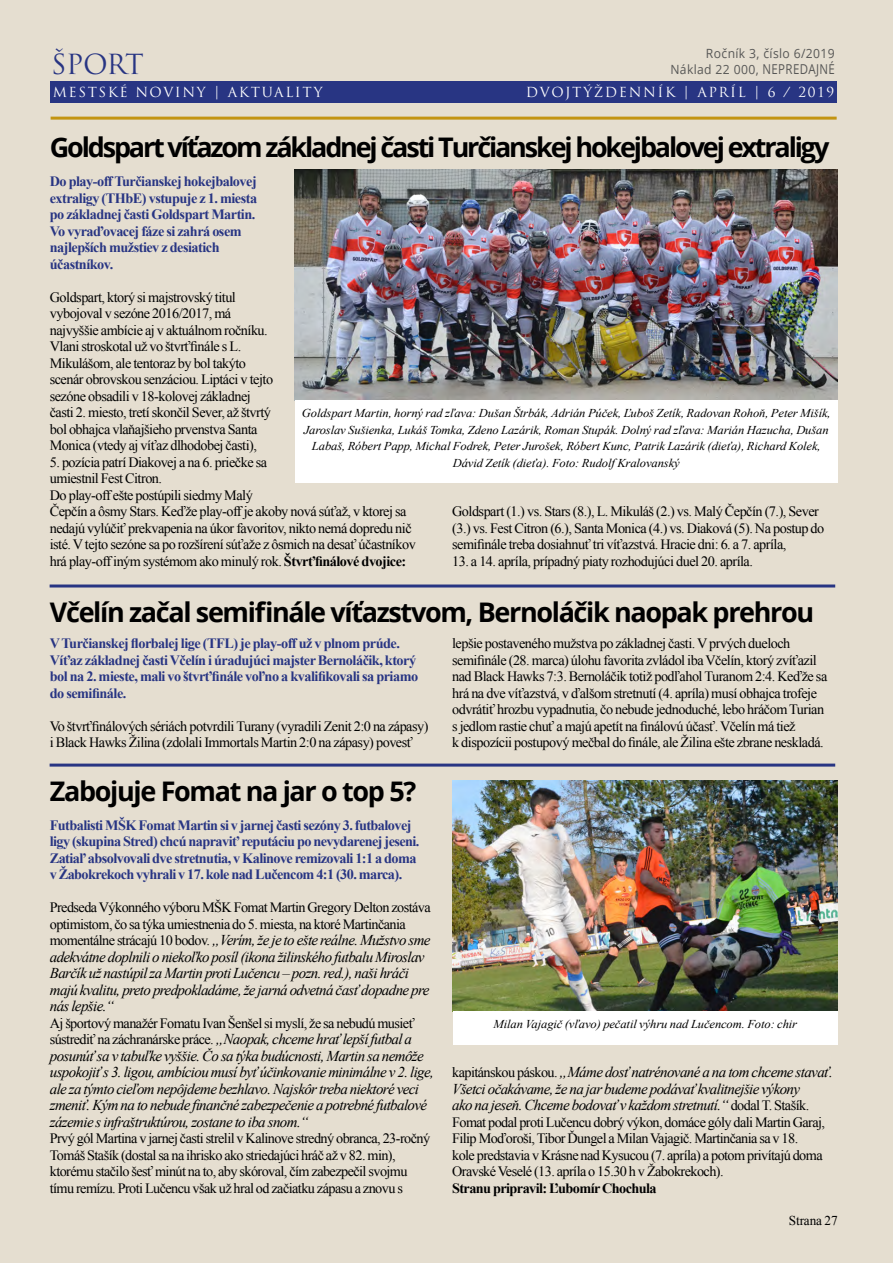
<style>
.page{position:relative;width:893px;height:1263px;background:#e5ded0}
.page>*{position:absolute;margin:0;border:0;box-sizing:border-box;transform-origin:0 0}
.t1{font:700 27px "Open Sans";letter-spacing:-.05em;color:#000}
.t2{font:700 27px "Open Sans";letter-spacing:-.08em;color:#000}
.t3{font:27px "Trajan Pro";letter-spacing:-.03em;color:#283583}
.t4{font:italic 15px/16.5px "Times New Roman";letter-spacing:-.04em;color:#000}
.t5{font:14.25px/16.5px "Times New Roman";letter-spacing:-.035em;color:#000}
.t6{font:700 14.25px/16.5px "Times New Roman";letter-spacing:-.035em;color:#283583}
.t7{font:700 14.25px "Times New Roman";letter-spacing:-.04em;color:#000}
.t8{font:13.5px "Trajan Pro";letter-spacing:.12em;color:#fff}
.t9{font:13.5px "Times New Roman";letter-spacing:-.01em;color:#000}
.t10{font:12.75px/16.2px "Open Sans";letter-spacing:.03em;color:#575756;text-align:right;scale:.96 1}
.t11{font:italic 12px/16.5px "Times New Roman";letter-spacing:-.01em;color:#000;text-align:center;scale:1.05 1}
.s1{font-size:13.65px}
.s2{font-weight:700}
.s3{font-style:normal;font-size:14.25px}
</style>
<div class="page">
<hr style="left:51px;top:117px;width:786px;height:3px;background:#c39411">
<div style="left:51px;top:82px;width:786px;height:21px;background:#283583"></div>
<img style="left:453px;top:780px;width:385px;height:231px">
<div style="left:453px;top:1011px;width:385px;height:33px;background:#fff"></div>
<hr style="left:50px;top:584px;width:785px;height:3px;background:#283583">
<hr style="left:50px;top:764px;width:785px;height:3px;background:#283583">
<img style="left:295px;top:170px;width:543px;height:230px">
<div style="left:295px;top:400px;width:543px;height:83px;background:#fff"></div>
<h1 class="t3" style="left:51px;top:47px;width:94px">ŠPORT</h1>
<p class="t10" style="left:670px;top:45px;width:173px">Ročník 3, číslo 6/2019<br>Náklad 22 000, <span class="s1">NEPREDAJNÉ</span></p>
<p class="t8" style="left:53px;top:84px;width:271px">MESTSKÉ NOVINY | AKTUALITY</p>
<p class="t8" style="left:526px;top:84px;width:310px">DVOJTÝŽDENNÍK | APRÍL | 6 / 2019</p>
<h1 class="t2" style="left:50px;top:128px;width:781px">Goldspart víťazom základnej časti Turčianskej hokejbalovej extraligy</h1>
<p class="t6" style="left:50px;top:173px;width:209px">Do play-off Turčianskej hokejbalovej extraligy (THbE) vstupuje z 1. miesta po základnej časti Goldspart Martin.<br>Vo vyraďovacej fáze si zahrá osem najlepších mužstiev z desiatich účastníkov.</p>
<p class="t5" style="left:50px;top:288px;width:225px">Goldspart, ktorý si majstrovský titul vybojoval v sezóne 2016/2017, má najvyššie ambície aj v aktuálnom ročníku.<br>Vlani stroskotal už vo štvrťfinále s L.<br>Mikulášom, ale tentoraz by bol takýto scenár obrovskou senzáciou. Liptáci v tejto sezóne obsadili v 18-kolovej základnej časti 2. miesto, tretí skončil Sever, až štvrtý bol obhajca vlaňajšieho prvenstva Santa Monica (vtedy aj víťaz dlhodobej časti),</p>
<p class="t5" style="left:50px;top:453px;width:367px">5. pozícia patrí Diakovej a na 6. priečke sa<br>umiestnil Fest Citron.<br>Do play-off ešte postúpili siedmy Malý<br>Čepčín a ôsmy Stars. Keďže play-off je akoby nová súťaž, v ktorej sa nedajú vylúčiť prekvapenia na úkor favoritov, nikto nemá dopredu nič isté. V tejto sezóne sa po rozšírení súťaže z ôsmich na desať účastníkov hrá play-off iným systémom ako minulý rok. <span class="s2">Štvrťfinálové dvojice:</span></p>
<p class="t11" style="left:302px;top:404px;width:505px">Goldspart Martin, horný rad zľava: Dušan Štrbák, Adrián Púček, Ľuboš Zetík, Radovan Rohoň, Peter Mišík, Jaroslav Sušienka, Lukáš Tomka, Zdeno Lazárik, Roman Stupák. Dolný rad zľava: Marián Hazucha, Dušan Labaš, Róbert Papp, Michal Fodrek, Peter Jurošek, Róbert Kunc, Patrik Lazárik (dieťa), Richard Kolek, Dávid Zetík (dieťa). Foto: Rudolf Kralovanský</p>
<p class="t5" style="left:452px;top:503px;width:374px">Goldspart (1.) vs. Stars (8.), L. Mikuláš (2.) vs. Malý Čepčín (7.), Sever (3.) vs. Fest Citron (6.), Santa Monica (4.) vs. Diaková (5). Na postup do semifinále treba dosiahnuť tri víťazstvá. Hracie dni: 6. a 7. apríla,</p>
<p class="t5" style="left:452px;top:552px;width:302px">13. a 14. apríla, prípadný piaty rozhodujúci duel 20. apríla.</p>
<h1 class="t1" style="left:50px;top:593px;width:766px">Včelín začal semifinále víťazstvom, Bernoláčik naopak prehrou</h1>
<p class="t6" style="left:50px;top:635px;width:370px">V Turčianskej florbalej lige (TFL) je play-off už v plnom prúde.<br>Víťaz základnej časti Včelín i úradujúci majster Bernoláčik, ktorý bol na 2. mieste, mali vo štvrťfinále voľno a kvalifikovali sa priamo do semifinále.</p>
<p class="t5" style="left:50px;top:717px;width:380px">Vo štvrťfinálových sériách potvrdili Turany (vyradili Zenit 2:0 na zápasy) i Black Hawks Žilina (zdolali Immortals Martin 2:0 na zápasy) povesť</p>
<h1 class="t1" style="left:50px;top:772px;width:368px">Zabojuje Fomat na jar o top 5?</h1>
<p class="t6" style="left:50px;top:816px;width:371px">Futbalisti MŠK Fomat Martin si v jarnej časti sezóny 3. futbalovej ligy (skupina Stred) chcú napraviť reputáciu po nevydarenej jeseni.<br>Zatiaľ absolvovali dve stretnutia, v Kalinove remizovali 1:1 a doma v Žabokrekoch vyhrali v 17. kole nad Lučencom 4:1 (30. marca).</p>
<p class="t5" style="left:50px;top:899px;width:382px">Predseda Výkonného výboru MŠK Fomat Martin Gregory Delton zostáva optimistom, čo sa týka umiestnenia do 5. miesta, na ktoré Martinčania</p>
<p class="t4" style="left:50px;top:931px;width:382px"><span class="s3">momentálne strácajú 10 bodov.</span> „Verím, že je to ešte reálne. Mužstvo sme adekvátne doplnili o niekoľko posíl (ikona žilinského futbalu Miroslav Barčík už nastúpil za Martin proti Lučencu – pozn. red.), naši hráči majú kvalitu, preto predpokladáme, že jarná odvetná časť dopadne pre nás lepšie.“</p>
<p class="t5" style="left:50px;top:1014px;width:366px">Aj športový manažér Fomatu Ivan Šenšel si myslí, že sa nebudú musieť</p>
<p class="t4" style="left:50px;top:1030px;width:386px"><span class="s3">sústrediť na záchranárske práce.</span> „Naopak, chceme hrať lepší futbal a posunúť sa v tabuľke vyššie. Čo sa týka budúcnosti, Martin sa nemôže uspokojiť s 3. ligou, ambíciou musí byť účinkovanie minimálne v 2. lige, ale za týmto cieľom nepôjdeme bezhlavo. Najskôr treba niektoré veci zmeniť. Kým na to nebude finančné zabezpečenie a potrebné futbalové zázemie s infraštruktúrou, zostane to iba snom.“</p>
<p class="t5" style="left:50px;top:1130px;width:382px">Prvý gól Martina v jarnej časti strelil v Kalinove stredný obranca, 23-ročný Tomáš Stašík (dostal sa na ihrisko ako striedajúci hráč až v 82. min), ktorému stačilo šesť minút na to, aby skóroval, čím zabezpečil svojmu tímu remízu. Proti Lučencu však už hral od začiatku zápasu a znovu s</p>
<p class="t5" style="left:452px;top:635px;width:377px">lepšie postaveného mužstva po základnej časti. V prvých dueloch semifinále (28. marca) úlohu favorita zvládol iba Včelín, ktorý zvíťazil nad Black Hawks 7:3. Bernoláčik totiž podľahol Turanom 2:4. Keďže sa hrá na dve víťazstvá, v ďalšom stretnutí (4. apríla) musí obhajca trofeje odvrátiť hrozbu vypadnutia, čo nebude jednoduché, lebo hráčom Turian s jedlom rastie chuť a majú apetít na finálovú účasť. Včelín má tiež<br>k dispozícii postupový mečbal do finále, ale Žilina ešte zbrane neskladá.</p>
<p class="t11" style="left:493px;top:1015px;width:291px">Milan Vajagič (vľavo) pečatil výhru nad Lučencom. Foto: chir</p>
<p class="t4" style="left:452px;top:1063px;width:382px"><span class="s3">kapitánskou páskou.</span> „Máme dosť natrénované a na tom chceme stavať.<br>Všetci očakávame, že na jar budeme podávať kvalitnejšie výkony<br>ako na jeseň. Chceme bodovať v každom stretnutí.“ <span class="s3">dodal T. Stašík.</span></p>
<p class="t5" style="left:452px;top:1113px;width:375px">Fomat podal proti Lučencu dobrý výkon, domáce góly dali Martin Garaj, Filip Moďoroši, Tibor Ďungel a Milan Vajagič. Martinčania sa v 18.<br>kole predstavia v Krásne nad Kysucou (7. apríla) a potom privítajú doma Oravské Veselé (13. apríla o 15.30 h v Žabokrekoch).</p>
<p class="t7" style="left:452px;top:1178px;width:206px">Stranu pripravil: Ľubomír Chochula</p>
<p class="t9" style="left:789px;top:1211px;width:50px">Strana 27</p>
</div>
